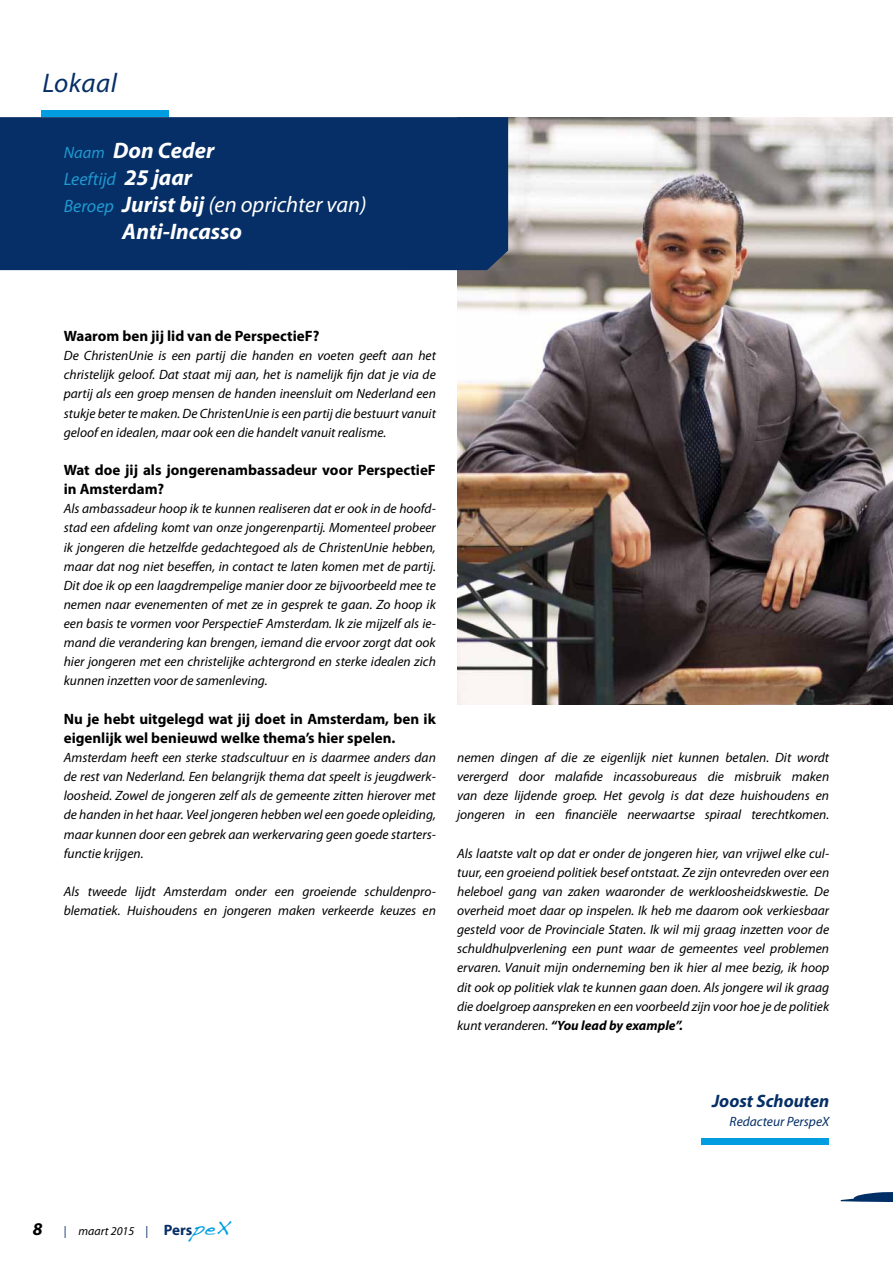
<style>
.page{position:relative;width:893px;height:1263px;background:#fff}
.page>*{position:absolute;margin:0;border:0;box-sizing:border-box;transform-origin:0 0}
.t1{font:italic 27px "Myriad Pro";letter-spacing:.02em;color:#052f66}
.t2{font:italic 700 22.5px/27px "Myriad Pro";color:#fff}
.t3{font:italic 18px "Myriad Pro";color:#2099d0}
.t4{font:italic 700 18px "Myriad Pro";color:#052f66}
.t5{font:700 15px/19.2px "Myriad Pro";color:#000}
.t6{font:italic 13.5px/19.2px "Myriad Pro";color:#000;text-align:justify}
.t7{font:italic 13.5px "Myriad Pro";color:#052f66}
.t8{font:italic 12px "Myriad Pro";color:#000}
.s1{font-weight:400;font-size:16.5px;color:#2099d0}
.s2{font-weight:700;font-size:22.5px;color:#fff}
.s3{font-weight:400;font-size:18px;color:#2099d0}
.s4{font-weight:400}
.s5{font-weight:700}
.s6{font-weight:700;font-size:18px}
.s7{font-style:normal;color:#052f66}
.s8{font-weight:700;font-style:normal;font-size:15px;color:#052f66}
.s9{font-family:"Dakota";font-style:normal;font-size:19.5px;color:#009ee0}
</style>
<div class="page">
<svg style="left:841px;top:1192px;width:52px;height:10px"></svg>
<div style="left:42px;top:111px;width:127px;height:6px;background:#009ee0"></div>
<div style="left:702px;top:1138px;width:127px;height:7px;background:#009ee0"></div>
<img style="left:457px;top:117px;width:436px;height:588px">
<div style="left:0;top:117px;width:508px;height:153px;background:#052f66"></div>
<h1 class="t1" style="left:43px;top:67px;width:76px">Lokaal</h1>
<h2 class="t2" style="left:64px;top:136px;width:152px"><span class="s1">Naam</span> Don Ceder</h2>
<h3 class="t3" style="left:64px;top:168px;width:130px">Leeftijd <span class="s2">25 jaar</span></h3>
<h2 class="t2" style="left:122px;top:190px;width:246px;text-indent:-59px"><span class="s3">Beroep</span> Jurist bij <span class="s4">(en oprichter van)<br></span>Anti-Incasso</h2>
<p class="t5" style="left:64px;top:326px;width:257px">Waarom ben jij lid van de PerspectieF?</p>
<p class="t6" style="left:64px;top:346px;width:374px">De ChristenUnie is een partij die handen en voeten geeft aan het christelijk geloof. Dat staat mij aan, het is namelijk fijn dat je via de partij als een groep mensen de handen ineensluit om Nederland een stukje beter te maken. De ChristenUnie is een partij die bestuurt vanuit geloof en idealen, maar ook een die handelt vanuit realisme.</p>
<p class="t5" style="left:64px;top:460px;width:374px">Wat doe jij als jongerenambassadeur voor PerspectieF in Amsterdam?</p>
<p class="t6" style="left:64px;top:499px;width:374px">Als ambassadeur hoop ik te kunnen realiseren dat er ook in de hoofd&shy;stad een afdeling komt van onze jongerenpartij. Momenteel probeer ik jongeren die hetzelfde gedachtegoed als de ChristenUnie hebben, maar dat nog niet beseffen, in contact te laten komen met de partij.<br>Dit doe ik op een laagdrempelige manier door ze bijvoorbeeld mee te nemen naar evenementen of met ze in gesprek te gaan. Zo hoop ik een basis te vormen voor PerspectieF Amsterdam. Ik zie mijzelf als ie&shy;mand die verandering kan brengen, iemand die ervoor zorgt dat ook hier jongeren met een christelijke achtergrond en sterke idealen zich kunnen inzetten voor de samenleving.</p>
<p class="t5" style="left:64px;top:709px;width:374px">Nu je hebt uitgelegd wat jij doet in Amsterdam, ben ik eigenlijk wel benieuwd welke thema’s hier spelen.</p>
<p class="t6" style="left:64px;top:748px;width:374px">Amsterdam heeft een sterke stadscultuur en is daarmee anders dan de rest van Nederland. Een belangrijk thema dat speelt is jeugdwerk&shy;loosheid. Zowel de jongeren zelf als de gemeente zitten hierover met de handen in het haar. Veel jongeren hebben wel een goede opleiding, maar kunnen door een gebrek aan werkervaring geen goede starters&shy;functie krijgen.</p>
<p class="t6" style="left:64px;top:882px;width:374px">Als tweede lijdt Amsterdam onder een groeiende schuldenpro&shy;blematiek. Huishoudens en jongeren maken verkeerde keuzes en</p>
<p class="t6" style="left:457px;top:748px;width:374px">nemen dingen af die ze eigenlijk niet kunnen betalen. Dit wordt verergerd door malafide incassobureaus die misbruik maken van deze lijdende groep. Het gevolg is dat deze huishoudens en jongeren in een financiële neerwaartse spiraal terechtkomen.</p>
<p class="t6" style="left:457px;top:843px;width:374px">Als laatste valt op dat er onder de jongeren hier, van vrijwel elke cul&shy;tuur, een groeiend politiek besef ontstaat. Ze zijn ontevreden over een heleboel gang van zaken waaronder de werkloosheidskwestie. De overheid moet daar op inspelen. Ik heb me daarom ook verkiesbaar gesteld voor de Provinciale Staten. Ik wil mij graag inzetten voor de schuldhulpverlening een punt waar de gemeentes veel problemen ervaren. Vanuit mijn onderneming ben ik hier al mee bezig, ik hoop dit ook op politiek vlak te kunnen gaan doen. Als jongere wil ik graag die doelgroep aanspreken en een voorbeeld zijn voor hoe je de politiek kunt veranderen. <span class="s5">‘‘You lead by example’’.</span></p>
<h3 class="t4" style="left:712px;top:1089px;width:119px">Joost Schouten</h3>
<p class="t7" style="left:730px;top:1113px;width:101px">Redacteur PerspeX</p>
<p class="t8" style="left:33px;top:1223px;width:199px"><span class="s6">8</span> <span class="s7">|</span> maart 2015 <span class="s7">|</span> <span class="s8">Pers</span><span class="s9">peX</span></p>
</div>
